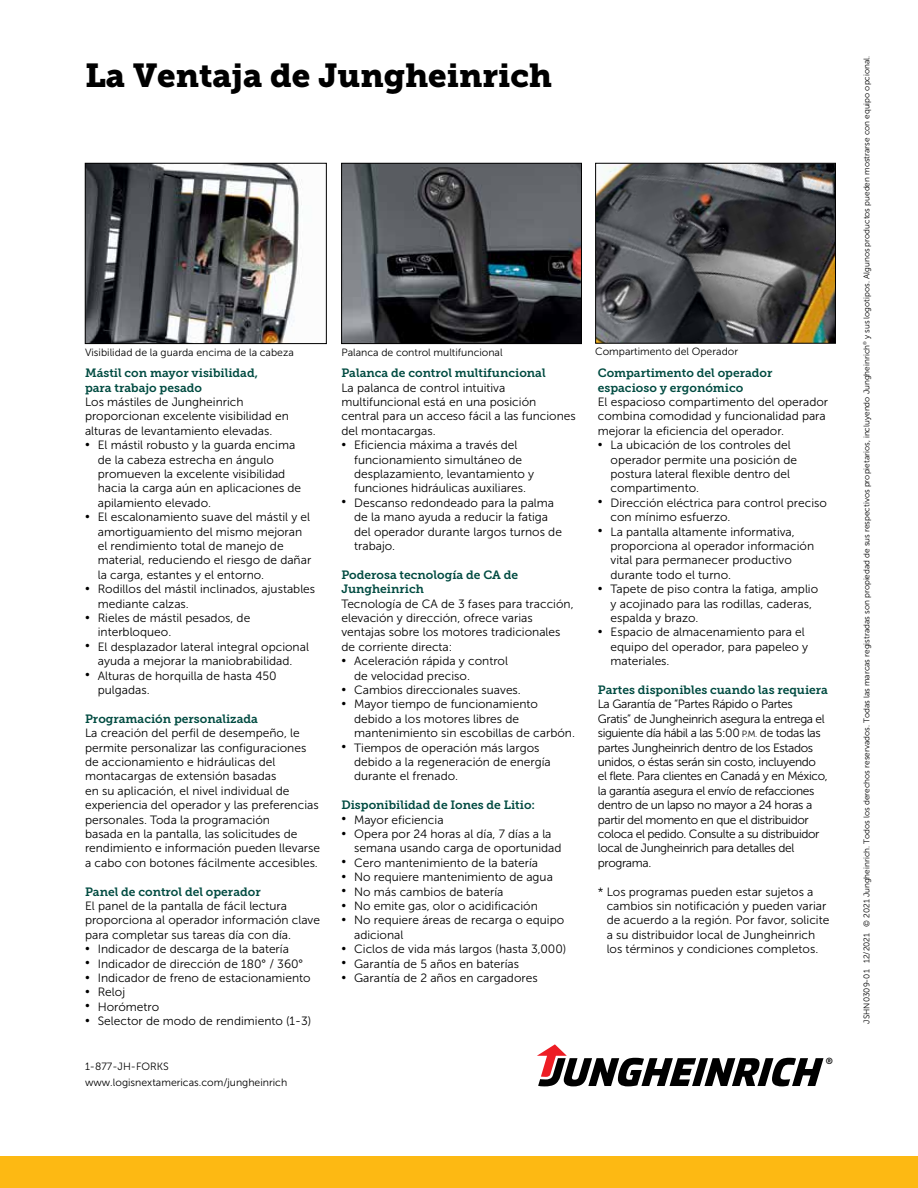
<style>
.page{position:relative;width:918px;height:1188px;background:#fff}
.page>*{position:absolute;margin:0;border:0;box-sizing:border-box;transform-origin:0 0}
.t1{font:33px "Museo Slab 900";color:#000}
.t2{font:12px/14.4px "Museo Sans 300";color:#000}
.t3{font:12px/14.4px "Museo Sans 300";letter-spacing:-.03em;color:#000}
.t4{font:12px/14.4px "Museo Slab 700";color:#004b41}
.t5{font:10.5px/16.5px "Museo Sans 300";color:#000}
.t6{font:8.85px "Museo Sans 700";color:#000}
.t7{font:8.25px "Museo Sans 300";color:#000}
.s1{font-size:9px}
</style>
<div class="page">
<img style="left:87px;top:165px;width:215px;height:177px">
<div style="left:85px;top:163px;width:242px;height:181px;border:1px solid #000"></div>
<img style="left:343px;top:165px;width:237px;height:177px">
<div style="left:341px;top:163px;width:241px;height:181px;border:1px solid #000"></div>
<div style="left:0;top:1156px;width:918px;height:32px;background:#fdb913"></div>
<svg style="left:537px;top:1044px;width:287px;height:42px"></svg>
<img style="left:597px;top:165px;width:237px;height:176px">
<div style="left:595px;top:163px;width:241px;height:180px;border:1px solid #000"></div>
<h1 class="t1" style="left:85px;top:57px;width:469px">La Ventaja de Jungheinrich</h1>
<p class="t7" style="left:862px;top:1024px;width:969px;rotate:-90deg">JSHN0309-01 12/2021 © 2021 Jungheinrich. Todos los derechos reservados. Todas las marcas registradas son propiedad de sus respectivos propietarios, incluyendo Jungheinrich<sup>®</sup> y sus logotipos. Algunos productos pueden mostrarse con equipo opcional.</p>
<p class="t5" style="left:85px;top:1058px;width:204px">1-877-JH-FORKS www.logisnextamericas.com/jungheinrich</p>
<p class="t5" style="left:595px;top:343px;width:145px">Compartimento del Operador</p>
<p class="t5" style="left:85px;top:344px;width:210px">Visibilidad de la guarda encima de la cabeza</p>
<p class="t5" style="left:341px;top:344px;width:163px">Palanca de control multifuncional</p>
<p class="t4" style="left:598px;top:366px;width:176px">Compartimento del operador espacioso y ergonómico</p>
<p class="t2" style="left:598px;top:395px;width:232px">El espacioso compartimento del operador combina comodidad y funcionalidad para mejorar la eficiencia del operador.</p>
<p class="t2" style="left:611px;top:438px;width:188px;text-indent:-13px">• La ubicación de los controles del operador permite una posición de postura lateral flexible dentro del compartimento.</p>
<p class="t2" style="left:611px;top:496px;width:218px;text-indent:-13px">• Dirección eléctrica para control preciso con mínimo esfuerzo.</p>
<p class="t2" style="left:611px;top:524px;width:205px;text-indent:-13px">• La pantalla altamente informativa, proporciona al operador información vital para permanecer productivo durante todo el turno.</p>
<p class="t2" style="left:611px;top:582px;width:209px;text-indent:-13px">• Tapete de piso contra la fatiga, amplio y acojinado para las rodillas, caderas, espalda y brazo.</p>
<p class="t2" style="left:611px;top:625px;width:199px;text-indent:-13px">• Espacio de almacenamiento para el equipo del operador, para papeleo y materiales.</p>
<p class="t4" style="left:598px;top:683px;width:232px">Partes disponibles cuando las requiera</p>
<p class="t3" style="left:598px;top:697px;width:231px">La Garantía de “Partes Rápido o Partes Gratis” de Jungheinrich asegura la entrega el siguiente día hábil a las 5:00 <span class="s1">P.M.</span> de todas las partes Jungheinrich dentro de los Estados unidos, o éstas serán sin costo, incluyendo el flete. Para clientes en Canadá y en México, la garantía asegura el envío de refacciones dentro de un lapso no mayor a 24 horas a partir del momento en que el distribuidor coloca el pedido. Consulte a su distribuidor local de Jungheinrich para detalles del programa.</p>
<p class="t2" style="left:607px;top:884px;width:224px;text-indent:-9px">* Los programas pueden estar sujetos a cambios sin notificación y pueden variar de acuerdo a la región. Por favor, solicite a su distribuidor local de Jungheinrich los términos y condiciones completos.</p>
<p class="t4" style="left:341px;top:366px;width:206px">Palanca de control multifuncional</p>
<p class="t2" style="left:341px;top:380px;width:236px">La palanca de control intuitiva multifuncional está en una posición central para un acceso fácil a las funciones del montacargas.</p>
<p class="t2" style="left:354px;top:438px;width:182px;text-indent:-13px">• Eficiencia máxima a través del funcionamiento simultáneo de desplazamiento, levantamiento y funciones hidráulicas auxiliares.</p>
<p class="t2" style="left:354px;top:496px;width:209px;text-indent:-13px">• Descanso redondeado para la palma de la mano ayuda a reducir la fatiga del operador durante largos turnos de trabajo.</p>
<p class="t4" style="left:341px;top:568px;width:178px">Poderosa tecnología de CA de<br>Jungheinrich</p>
<p class="t2" style="left:341px;top:596px;width:234px">Tecnología de CA de 3 fases para tracción, elevación y dirección, ofrece varias ventajas sobre los motores tradicionales de corriente directa:</p>
<p class="t2" style="left:354px;top:654px;width:155px;text-indent:-13px">• Aceleración rápida y control de velocidad preciso.</p>
<p class="t2" style="left:341px;top:683px;width:181px">• Cambios direccionales suaves.</p>
<p class="t2" style="left:354px;top:697px;width:222px;text-indent:-13px">• Mayor tiempo de funcionamiento debido a los motores libres de mantenimiento sin escobillas de carbón.</p>
<p class="t2" style="left:354px;top:740px;width:198px;text-indent:-13px">• Tiempos de operación más largos debido a la regeneración de energía durante el frenado.</p>
<p class="t4" style="left:341px;top:798px;width:195px">Disponibilidad de Iones de Litio:</p>
<p class="t2" style="left:341px;top:812px;width:104px">• Mayor eficiencia</p>
<p class="t2" style="left:354px;top:827px;width:209px;text-indent:-13px">• Opera por 24 horas al día, 7 días a la semana usando carga de oportunidad</p>
<p class="t2" style="left:341px;top:856px;width:198px">• Cero mantenimiento de la batería</p>
<p class="t2" style="left:341px;top:870px;width:213px">• No requiere mantenimiento de agua</p>
<p class="t2" style="left:341px;top:884px;width:164px">• No más cambios de batería</p>
<p class="t2" style="left:341px;top:899px;width:198px">• No emite gas, olor o acidificación</p>
<p class="t2" style="left:354px;top:913px;width:212px;text-indent:-13px">• No requiere áreas de recarga o equipo adicional</p>
<p class="t2" style="left:341px;top:942px;width:226px">• Ciclos de vida más largos (hasta 3,000)</p>
<p class="t2" style="left:341px;top:956px;width:179px">• Garantía de 5 años en baterías</p>
<p class="t2" style="left:341px;top:971px;width:198px">• Garantía de 2 años en cargadores</p>
<p class="t4" style="left:85px;top:366px;width:175px">Mástil con mayor visibilidad, para trabajo pesado</p>
<p class="t2" style="left:85px;top:395px;width:205px">Los mástiles de Jungheinrich proporcionan excelente visibilidad en alturas de levantamiento elevadas.</p>
<p class="t2" style="left:98px;top:438px;width:205px;text-indent:-13px">• El mástil robusto y la guarda encima de la cabeza estrecha en ángulo promueven la excelente visibilidad hacia la carga aún en aplicaciones de apilamiento elevado.</p>
<p class="t2" style="left:98px;top:510px;width:215px;text-indent:-13px">• El escalonamiento suave del mástil y el amortiguamiento del mismo mejoran el rendimiento total de manejo de material, reduciendo el riesgo de dañar la carga, estantes y el entorno.</p>
<p class="t2" style="left:98px;top:582px;width:219px;text-indent:-13px">• Rodillos del mástil inclinados, ajustables mediante calzas.</p>
<p class="t2" style="left:98px;top:611px;width:154px;text-indent:-13px">• Rieles de mástil pesados, de interbloqueo.</p>
<p class="t2" style="left:85px;top:640px;width:225px;text-align:center">• El desplazador lateral integral opcional ayuda a mejorar la maniobrabilidad.</p>
<p class="t2" style="left:98px;top:668px;width:180px;text-indent:-13px">• Alturas de horquilla de hasta 450 pulgadas.</p>
<p class="t4" style="left:85px;top:712px;width:174px">Programación personalizada</p>
<p class="t2" style="left:85px;top:726px;width:237px">La creación del perfil de desempeño, le permite personalizar las configuraciones de accionamiento e hidráulicas del montacargas de extensión basadas<br>en su aplicación, el nivel individual de experiencia del operador y las preferencias personales. Toda la programación<br>basada en la pantalla, las solicitudes de rendimiento e información pueden llevarse a cabo con botones fácilmente accesibles.</p>
<p class="t4" style="left:85px;top:884px;width:177px">Panel de control del operador</p>
<p class="t2" style="left:85px;top:899px;width:237px">El panel de la pantalla de fácil lectura proporciona al operador información clave para completar sus tareas día con día.</p>
<p class="t2" style="left:85px;top:942px;width:205px">• Indicador de descarga de la batería</p>
<p class="t2" style="left:85px;top:956px;width:220px">• Indicador de dirección de 180° / 360°</p>
<p class="t2" style="left:85px;top:971px;width:227px">• Indicador de freno de estacionamiento</p>
<p class="t2" style="left:85px;top:985px;width:42px">• Reloj</p>
<p class="t2" style="left:85px;top:1000px;width:76px">• Horómetro</p>
<p class="t2" style="left:85px;top:1014px;width:228px">• Selector de modo de rendimiento (1-3)</p>
<p class="t6" style="left:826px;top:1056px;width:9px">®</p>
</div>
